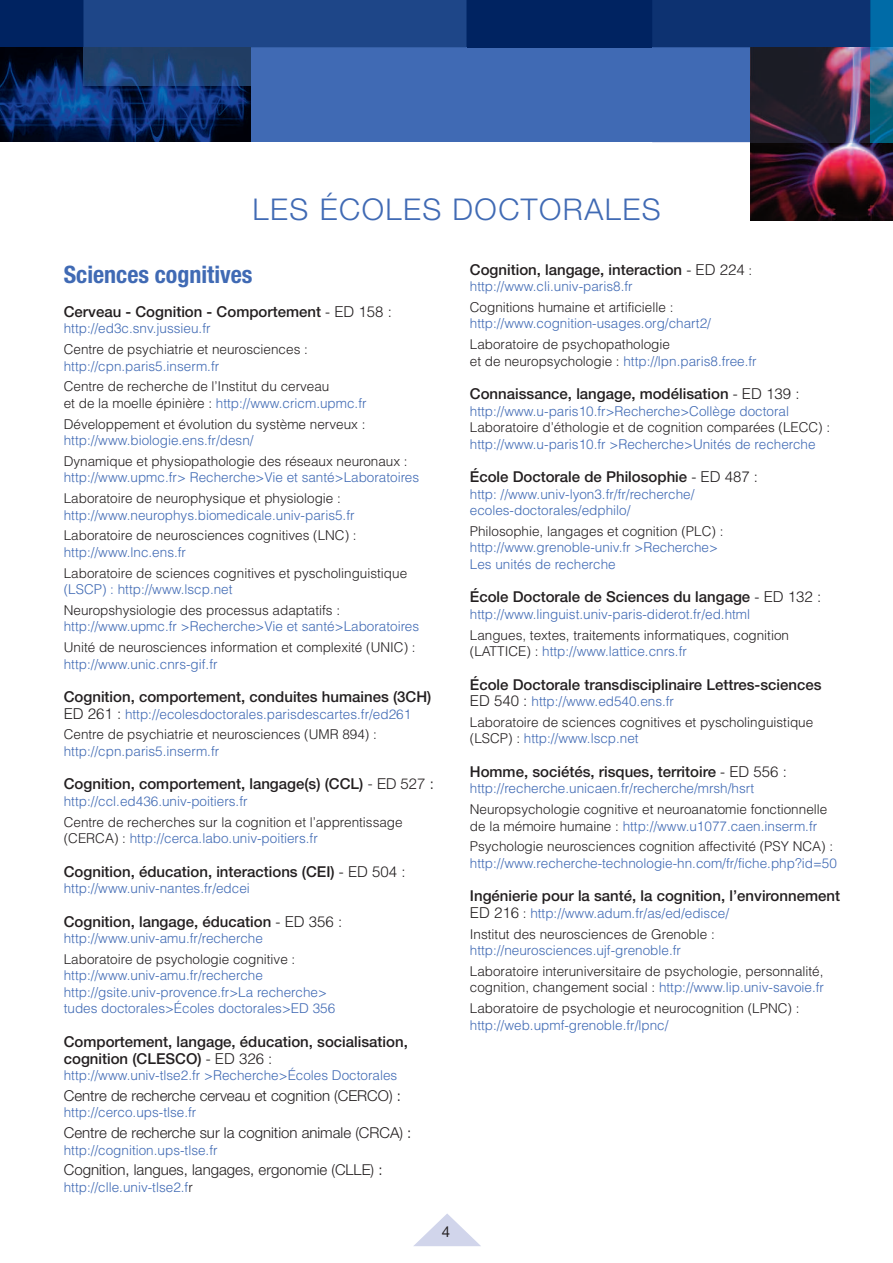
<style>
.page{position:relative;width:893px;height:1263px;background:#fff}
.page>*{position:absolute;margin:0;border:0;box-sizing:border-box;transform-origin:0 0}
.t1{font:300 30px "Helvetica Neue";letter-spacing:.05em;color:#406ab4}
.t2{font:700 condensed 24px "Helvetica Neue";color:#406ab4}
.t3{font:500 15px/16.5px "Helvetica Neue";color:#231f20}
.t4{font:300 15px "Helvetica Neue";color:#231f20}
.t5{font:15px "Helvetica Neue";color:#231f20}
.t6{font:300 13.5px/16.5px "Helvetica";color:#406ab4}
.t7{font:300 13.5px/16.5px "Helvetica";color:#231f20}
.s1{font-family:"Helvetica";font-weight:300}
.s2{color:#406ab4}
.s3{font-size:15px;color:#231f20}
.s4{color:#231f20}
.s5{font-weight:300}
.s6{font-family:"Helvetica";font-weight:300;font-size:13.5px}
.s7{font-size:15px}
</style>
<div class="page">
<div style="left:64px;top:47px;width:720px;height:95px;background:#406ab4"></div>
<div style="left:0;top:0;width:893px;height:47px;background:#002361"></div>
<svg style="left:414px;top:1213px;width:67px;height:33px"></svg>
<img style="left:0;top:47px;width:250px;height:95px">
<img style="left:750px;top:143px;width:143px;height:77px">
<div style="left:83px;top:0;width:383px;height:47px;background:#1e4688"></div>
<img style="left:84px;top:47px;width:166px;height:38px">
<svg style="left:652px;top:0;width:241px;height:143px"></svg>
<h1 class="t1" style="left:253px;top:185px;width:409px">LES ÉCOLES DOCTORALES</h1>
<h2 class="t2" style="left:64px;top:255px;width:190px">Sciences cognitives</h2>
<p class="t3" style="left:64px;top:303px;width:330px">Cerveau - Cognition - Comportement <span class="s1">- ED 158 :</span></p>
<p class="t6" style="left:64px;top:320px;width:148px">http://ed3c.snv.jussieu.fr</p>
<p class="t7" style="left:64px;top:340px;width:246px">Centre de psychiatrie et neurosciences :</p>
<p class="t6" style="left:64px;top:357px;width:157px">http://cpn.paris5.inserm.fr</p>
<p class="t7" style="left:64px;top:378px;width:304px">Centre de recherche de l’Institut du cerveau<br>et de la moelle épinière : <span class="s2">http://www.cricm.upmc.fr</span></p>
<p class="t7" style="left:64px;top:415px;width:303px">Développement et évolution du système nerveux :</p>
<p class="t6" style="left:64px;top:431px;width:191px">http://www.biologie.ens.fr/desn/</p>
<p class="t7" style="left:64px;top:452px;width:345px">Dynamique et physiopathologie des réseaux neuronaux :</p>
<p class="t6" style="left:64px;top:469px;width:357px">http://www.upmc.fr&gt; Recherche&gt;Vie et santé&gt;Laboratoires</p>
<p class="t7" style="left:64px;top:489px;width:279px">Laboratoire de neurophysique et physiologie :</p>
<p class="t6" style="left:64px;top:506px;width:292px">http://www.neurophys.biomedicale.univ-paris5.fr</p>
<p class="t7" style="left:64px;top:527px;width:294px">Laboratoire de neurosciences cognitives (LNC) :</p>
<p class="t6" style="left:64px;top:543px;width:124px">http://www.lnc.ens.fr</p>
<p class="t7" style="left:64px;top:564px;width:345px">Laboratoire de sciences cognitives et pyscholinguistique</p>
<p class="t6" style="left:64px;top:580px;width:170px">(LSCP) : http://www.lscp.net</p>
<p class="t7" style="left:64px;top:601px;width:278px">Neuropshysiologie des processus adaptatifs :</p>
<p class="t6" style="left:64px;top:618px;width:357px">http://www.upmc.fr &gt;Recherche&gt;Vie et santé&gt;Laboratoires</p>
<p class="t7" style="left:64px;top:638px;width:353px">Unité de neurosciences information et complexité (UNIC) :</p>
<p class="t6" style="left:64px;top:655px;width:155px">http://www.unic.cnrs-gif.fr</p>
<p class="t3" style="left:64px;top:688px;width:369px">Cognition, comportement, conduites humaines (3CH)</p>
<p class="t6" style="left:64px;top:703px;width:349px;line-height:20.7px"><span class="s3">ED 261 :</span> http://ecolesdoctorales.parisdescartes.fr/ed261<br><span class="s4">Centre de psychiatrie et neurosciences (UMR 894) :</span></p>
<p class="t6" style="left:64px;top:742px;width:157px">http://cpn.paris5.inserm.fr</p>
<p class="t3" style="left:64px;top:775px;width:372px">Cognition, comportement, langage(s) (CCL) <span class="s5">- ED 527 :</span></p>
<p class="t6" style="left:64px;top:792px;width:185px">http://ccl.ed436.univ-poitiers.fr</p>
<p class="t7" style="left:64px;top:813px;width:340px">Centre de recherches sur la cognition et l’apprentissage (CERCA) : <span class="s2">http://cerca.labo.univ-poitiers.fr</span></p>
<p class="t3" style="left:64px;top:862px;width:343px">Cognition, éducation, interactions (CEI) <span class="s1">- ED 504 :</span></p>
<p class="t6" style="left:64px;top:879px;width:188px">http://www.univ-nantes.fr/edcei</p>
<p class="t3" style="left:64px;top:912px;width:280px">Cognition, langage, éducation <span class="s1">- ED 356 :</span></p>
<p class="t6" style="left:64px;top:929px;width:201px">http://www.univ-amu.fr/recherche</p>
<p class="t7" style="left:64px;top:950px;width:233px">Laboratoire de psychologie cognitive :</p>
<p class="t6" style="left:64px;top:967px;width:273px">http://www.univ-amu.fr/recherche http://gsite.univ-provence.fr&gt;La recherche&gt; tudes doctorales&gt;Écoles doctorales&gt;ED 356</p>
<p class="t3" style="left:64px;top:1033px;width:346px">Comportement, langage, éducation, socialisation, cognition (CLESCO) <span class="s1">- ED 326 :</span></p>
<p class="t6" style="left:64px;top:1066px;width:335px">http://www.univ-tlse2.fr &gt;Recherche&gt;Écoles Doctorales</p>
<p class="t4" style="left:64px;top:1083px;width:339px">Centre de recherche cerveau et cognition (CERCO) :</p>
<p class="t6" style="left:64px;top:1103px;width:134px">http://cerco.ups-tlse.fr</p>
<p class="t4" style="left:64px;top:1120px;width:349px">Centre de recherche sur la cognition animale (CRCA) :</p>
<p class="t6" style="left:64px;top:1141px;width:155px">http://cognition.ups-tlse.fr</p>
<p class="t4" style="left:64px;top:1158px;width:320px">Cognition, langues, langages, ergonomie (CLLE) :</p>
<p class="t6" style="left:64px;top:1178px;width:131px">http://clle.univ-tlse2.f<span class="s4">r</span></p>
<p class="t5" style="left:442px;top:1226px;width:10px">4</p>
<p class="t3" style="left:470px;top:260px;width:284px">Cognition, langage, interaction <span class="s1">- ED 224</span> <span class="s6">:</span></p>
<p class="t6" style="left:470px;top:277px;width:164px">http://www.cli.univ-paris8.fr</p>
<p class="t7" style="left:470px;top:298px;width:205px">Cognitions humaine et artificielle :</p>
<p class="t6" style="left:470px;top:315px;width:243px">http://www.cognition-usages.org/chart2/</p>
<p class="t7" style="left:470px;top:335px;width:288px">Laboratoire de psychopathologie<br>et de neuropsychologie : <span class="s2">http://lpn.paris8.free.fr</span></p>
<p class="t3" style="left:470px;top:385px;width:331px">Connaissance, langage, modélisation <span class="s1">- ED 139 :</span></p>
<p class="t6" style="left:470px;top:402px;width:321px">http://www.u-paris10.fr&gt;Recherche&gt;Collège doctoral</p>
<p class="t7" style="left:470px;top:418px;width:362px">Laboratoire d’éthologie et de cognition comparées (LECC) :</p>
<p class="t6" style="left:470px;top:435px;width:347px">http://www.u-paris10.fr &gt;Recherche&gt;Unités de recherche</p>
<p class="t3" style="left:470px;top:468px;width:290px">École Doctorale de Philosophie <span class="s1">- ED 487 :</span></p>
<p class="t6" style="left:470px;top:485px;width:226px">http: //www.univ-lyon3.fr/fr/recherche/ ecoles-doctorales/edphilo/</p>
<p class="t7" style="left:470px;top:522px;width:255px">Philosophie, langages et cognition (PLC) :</p>
<p class="t6" style="left:470px;top:539px;width:250px">http://www.grenoble-univ.fr &gt;Recherche&gt;<br>Les unités de recherche</p>
<p class="t3" style="left:470px;top:588px;width:353px">École Doctorale de Sciences du langage <span class="s1">- ED 132 :</span></p>
<p class="t6" style="left:470px;top:605px;width:282px">http://www.linguist.univ-paris-diderot.fr/ed.html</p>
<p class="t7" style="left:470px;top:626px;width:321px">Langues, textes, traitements informatiques, cognition (LATTICE) : <span class="s2">http://www.lattice.cnrs.fr</span></p>
<p class="t3" style="left:470px;top:675px;width:353px">École Doctorale transdisciplinaire Lettres-sciences</p>
<p class="t7" style="left:470px;top:690px;width:345px;line-height:20.7px"><span class="s7">ED 540 :</span> <span class="s2">http://www.ed540.ens.fr<br></span>Laboratoire de sciences cognitives et pyscholinguistique</p>
<p class="t6" style="left:470px;top:730px;width:170px"><span class="s4">(LSCP) :</span> http://www.lscp.net</p>
<p class="t3" style="left:470px;top:763px;width:319px">Homme, sociétés, risques, territoire <span class="s1">- ED 556 :</span></p>
<p class="t6" style="left:470px;top:780px;width:286px">http://recherche.unicaen.fr/recherche/mrsh/hsrt</p>
<p class="t7" style="left:470px;top:800px;width:359px">Neuropsychologie cognitive et neuroanatomie fonctionnelle de la mémoire humaine : <span class="s2">http://www.u1077.caen.inserm.fr</span></p>
<p class="t7" style="left:470px;top:838px;width:365px">Psychologie neurosciences cognition affectivité (PSY NCA) :</p>
<p class="t6" style="left:470px;top:854px;width:369px">http://www.recherche-technologie-hn.com/fr/fiche.php?id=50</p>
<p class="t3" style="left:470px;top:887px;width:372px">Ingénierie pour la santé, la cognition, l’environnement</p>
<p class="t7" style="left:470px;top:902px;width:261px;line-height:20.7px"><span class="s7">ED 216</span> : <span class="s2">http://www.adum.fr/as/ed/edisce/<br></span>Institut des neurosciences de Grenoble :</p>
<p class="t6" style="left:470px;top:941px;width:213px">http://neurosciences.ujf-grenoble.fr</p>
<p class="t7" style="left:470px;top:962px;width:356px">Laboratoire interuniversitaire de psychologie, personnalité, cognition, changement social : <span class="s2">http://www.lip.univ-savoie.fr</span></p>
<p class="t7" style="left:470px;top:999px;width:331px">Laboratoire de psychologie et neurocognition (LPNC) :</p>
<p class="t6" style="left:470px;top:1016px;width:200px">http://web.upmf-grenoble.fr/lpnc/</p>
</div>
